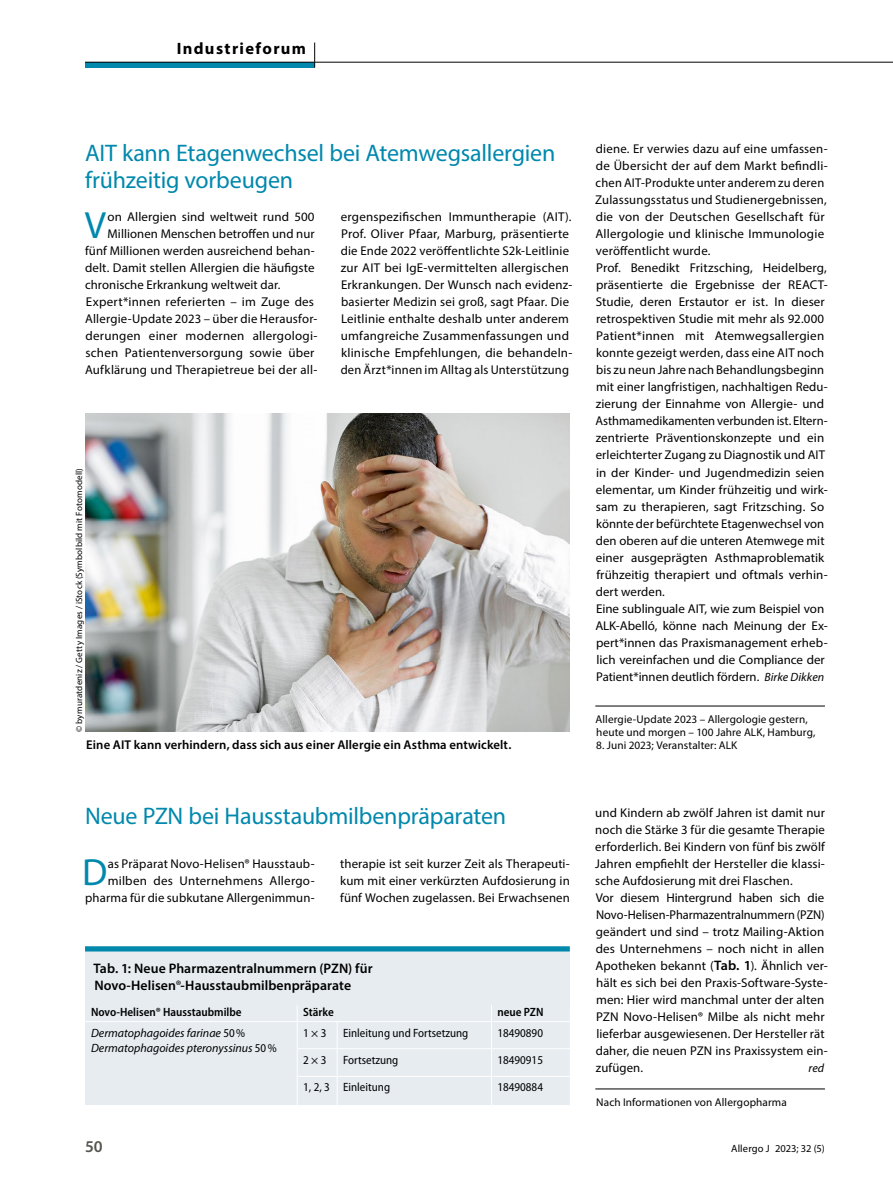
<style>
.page{position:relative;width:893px;height:1187px;background:#fff}
.page>*{position:absolute;margin:0;border:0;box-sizing:border-box;transform-origin:0 0}
.Para_Initial_Meldung{font:37.95px "Myriad Pro";color:#0088ad}
.Title_2{font:24px/27px "Myriad Pro";letter-spacing:-.01em;color:#0088ad}
.t1{font:700 16.5px "Myriad Pro";letter-spacing:.08em;color:#000}
.t2{font:600 16.5px "Myriad Pro";color:#56554f}
.Table_Caption_x{font:600 13.8px/17.2px "Myriad Pro";letter-spacing:.005em;color:#000}
.Para_Meldung{font:12.75px/17px "Myriad Pro";letter-spacing:.01em;color:#000}
.Para_Initial_Meldung-2{font:12.75px/17px "Myriad Pro";letter-spacing:.01em;color:#000;text-align:justify}
.Image_Caption_x{font:600 12.75px "Myriad Pro";letter-spacing:.005em;color:#000}
.Table_Entry_left_x{font:semi-condensed 12px "Myriad Pro";color:#000}
.Table_Entry_left_x-2{font:italic 12px "Myriad Pro";color:#000}
.Table_SectionHeading{font:600 semi-condensed 12px "Myriad Pro";color:#000}
.Para_Meldung-2{font:italic 12px "Myriad Pro";color:#000}
.Source_x{font:11.25px/12.8px "Myriad Pro";letter-spacing:.01em;color:#000}
.t3{font:10.5px "Myriad Pro";letter-spacing:.01em;color:#000}
.Image_Source_without{font:9px "Myriad Pro";letter-spacing:.015em;color:#000}
.s1{font-style:italic;font-size:12px}
.s2{font-weight:400;font-stretch:semi-condensed}
.s3{font-style:normal;font-stretch:semi-condensed}
.s4{font-weight:600;font-size:13.8px}
</style>
<div class="page">
<hr style="left:595px;top:705px;width:230px;height:1px;background:#000">
<img style="left:85px;top:413px;width:485px;height:318px">
<hr style="left:595px;top:1088px;width:230px;height:1px;background:#000">
<div style="left:85px;top:1004px;width:485px;height:100px;background:#e6ecf0"></div>
<hr style="left:85px;top:1021px;width:212px;height:1px;background:#fff">
<hr style="left:297px;top:1021px;width:40px;height:1px;background:#fff">
<hr style="left:337px;top:1021px;width:154px;height:1px;background:#fff">
<hr style="left:491px;top:1021px;width:79px;height:1px;background:#fff">
<hr style="left:297px;top:1048px;width:40px;height:1px;background:#fff">
<hr style="left:491px;top:1048px;width:79px;height:1px;background:#fff">
<hr style="left:297px;top:1075px;width:40px;height:1px;background:#fff">
<hr style="left:491px;top:1075px;width:79px;height:1px;background:#fff">
<svg style="left:337px;top:1022px;width:1px;height:82px"></svg>
<svg style="left:491px;top:1004px;width:1px;height:100px"></svg>
<hr style="left:337px;top:1048px;width:154px;height:1px;background:#fff">
<hr style="left:337px;top:1075px;width:154px;height:1px;background:#fff">
<svg style="left:297px;top:1004px;width:1px;height:100px"></svg>
<div style="left:85px;top:947px;width:485px;height:57px;background:#e6ecf0"></div>
<div style="left:85px;top:946px;width:485px;height:5px;background:#0088ad"></div>
<div style="left:85px;top:62px;width:230px;height:5px;background:#0088ad"></div>
<hr style="left:85px;top:62px;width:230px;height:1px;background:#000">
<hr style="left:315px;top:62px;width:578px;height:1px;background:#000">
<svg style="left:314px;top:43px;width:1px;height:24px"></svg>
<p class="t1" style="left:177px;top:37px;width:131px">Industrieforum</p>
<p class="Title_2" style="left:85px;top:139px;width:472px">AIT kann Etagenwechsel bei Atemwegsallergien frühzeitig vorbeugen</p>
<p class="Para_Initial_Meldung" style="left:85px;top:202px;width:23px">V</p>
<p class="Para_Initial_Meldung-2" style="left:108px;top:208px;width:209px">on Allergien sind weltweit rund 500</p>
<p class="Para_Meldung" style="left:595px;top:140px;width:234px">diene. Er verwies dazu auf eine umfassen&shy;de Übersicht der auf dem Markt befindli&shy;chen AIT-Produkte unter anderem zu deren Zulassungsstatus und Studienergebnissen, die von der Deutschen Gesellschaft für Allergologie und klinische Immunologie veröffentlicht wurde.</p>
<p class="Para_Meldung" style="left:595px;top:259px;width:234px">Prof. Benedikt Fritzsching, Heidelberg, präsentierte die Ergebnisse der REACT-Studie, deren Erstautor er ist. In dieser retrospektiven Studie mit mehr als 92.000<br>Patient*innen mit Atemwegsallergien konnte gezeigt werden, dass eine AIT noch bis zu neun Jahre nach Behandlungsbeginn mit einer langfristigen, nachhaltigen Redu&shy;zierung der Einnahme von Allergie- und Asthmamedikamenten verbunden ist. Eltern&shy;zentrierte Präventionskonzepte und ein erleichterter Zugang zu Diagnostik und AIT in der Kinder- und Jugendmedizin seien elementar, um Kinder frühzeitig und wirk&shy;sam zu therapieren, sagt Fritzsching. So könnte der befürchtete Etagenwechsel von den oberen auf die unteren Atemwege mit einer ausgeprägten Asthmaproblematik frühzeitig therapiert und oftmals verhin&shy;dert werden.</p>
<p class="Para_Meldung" style="left:595px;top:599px;width:234px">Eine sublinguale AIT, wie zum Beispiel von ALK-Abelló, könne nach Meinung der Ex-- pert*innen das Praxismanagement erheb&shy;lich vereinfachen und die Compliance der Patient*innen deutlich fördern. <span class="s1">Birke Dikken</span></p>
<p class="Source_x" style="left:596px;top:713px;width:221px">Allergie-Update 2023 – Allergologie gestern, heute und morgen – 100 Jahre ALK, Hamburg,</p>
<p class="Para_Meldung" style="left:341px;top:208px;width:233px">ergenspezifischen Immuntherapie (AIT).<br>Prof. Oliver Pfaar, Marburg, präsentierte die Ende 2022 veröffentlichte S2k-Leitlinie zur AIT bei IgE-vermittelten allergischen Erkrankungen. Der Wunsch nach evidenz&shy;basierter Medizin sei groß, sagt Pfaar. Die Leitlinie enthalte deshalb unter anderem umfangreiche Zusammenfassungen und klinische Empfehlungen, die behandeln&shy;den Ärzt*innen im Alltag als Unterstützung</p>
<p class="Para_Initial_Meldung-2" style="left:108px;top:225px;width:209px">Millionen Menschen betroffen und nur</p>
<p class="Para_Initial_Meldung-2" style="left:85px;top:242px;width:231px">fünf Millionen werden ausreichend behan-</p>
<p class="Para_Initial_Meldung-2" style="left:85px;top:259px;width:231px">delt. Damit stellen Allergien die häufigste</p>
<p class="Para_Initial_Meldung-2" style="left:85px;top:276px;width:197px">chronische Erkrankung weltweit dar.</p>
<p class="Para_Meldung" style="left:85px;top:293px;width:234px">Expert*innen referierten – im Zuge des Allergie-Update 2023 – über die Herausfor&shy;derungen einer modernen allergologi&shy;schen Patientenversorgung sowie über Aufklärung und Therapietreue bei der all-</p>
<p class="Image_Source_without" style="left:73px;top:731px;width:265px;rotate:-90deg">© bymuratdeniz / Getty Images / iStock (Symbolbild mit Fotomodell)</p>
<p class="Image_Caption_x" style="left:86px;top:736px;width:427px">Eine AIT kann verhindern, dass sich aus einer Allergie ein Asthma entwickelt.</p>
<p class="Source_x" style="left:596px;top:738px;width:143px">8. Juni 2023; Veranstalter: ALK</p>
<p class="Title_2" style="left:85px;top:802px;width:423px">Neue PZN bei Hausstaubmilbenpräparaten</p>
<p class="Para_Initial_Meldung" style="left:82px;top:848px;width:27px">D</p>
<p class="Para_Initial_Meldung-2" style="left:85px;top:854px;width:231px;text-align:right">as Präparat Novo-Helisen® Hausstaub&shy;milben des Unternehmens Allergo&shy;pharma für die subkutane Allergenimmun-</p>
<p class="Para_Initial_Meldung-2" style="left:340px;top:854px;width:231px">therapie ist seit kurzer Zeit als Therapeuti&shy;kum mit einer verkürzten Aufdosierung in fünf Wochen zugelassen. Bei Erwachsenen</p>
<p class="Table_Caption_x" style="left:94px;top:959px;width:281px">Tab. 1: Neue Pharmazentralnummern (PZN) für<br>Novo-Helisen<span class="s2">®</span>-Hausstaubmilbenpräparate</p>
<p class="Table_SectionHeading" style="left:91px;top:1004px;width:152px">Novo-Helisen® Hausstaubmilbe</p>
<p class="Table_SectionHeading" style="left:303px;top:1004px;width:32px">Stärke</p>
<p class="Table_SectionHeading" style="left:497px;top:1004px;width:48px">neue PZN</p>
<p class="Table_Entry_left_x-2" style="left:91px;top:1025px;width:156px">Dermatophagoides farinae <span class="s3">50%</span></p>
<p class="Table_Entry_left_x-2" style="left:91px;top:1040px;width:187px">Dermatophagoides pteronyssinus <span class="s3">50%</span></p>
<p class="Table_Entry_left_x" style="left:303px;top:1025px;width:25px">1 × 3</p>
<p class="Table_Entry_left_x" style="left:343px;top:1025px;width:127px">Einleitung und Fortsetzung</p>
<p class="Table_Entry_left_x" style="left:497px;top:1025px;width:47px">18490890</p>
<p class="Table_Entry_left_x" style="left:303px;top:1053px;width:25px">2 × 3</p>
<p class="Table_Entry_left_x" style="left:343px;top:1053px;width:57px">Fortsetzung</p>
<p class="Table_Entry_left_x" style="left:497px;top:1053px;width:47px">18490915</p>
<p class="Table_Entry_left_x" style="left:303px;top:1080px;width:28px">1, 2, 3</p>
<p class="Table_Entry_left_x" style="left:343px;top:1080px;width:48px">Einleitung</p>
<p class="Table_Entry_left_x" style="left:497px;top:1080px;width:47px">18490884</p>
<p class="Para_Initial_Meldung-2" style="left:595px;top:803px;width:231px">und Kindern ab zwölf Jahren ist damit nur noch die Stärke 3 für die gesamte Therapie erforderlich. Bei Kindern von fünf bis zwölf Jahren empfiehlt der Hersteller die klassi&shy;sche Aufdosierung mit drei Flaschen.</p>
<p class="Para_Meldung" style="left:595px;top:888px;width:234px">Vor diesem Hintergrund haben sich die Novo-Helisen-Pharmazentralnummern (PZN) geändert und sind – trotz Mailing-Aktion des Unternehmens – noch nicht in allen Apotheken bekannt (<span class="s4">Tab. 1</span>). Ähnlich ver&shy;hält es sich bei den Praxis-Software-Syste&shy;men: Hier wird manchmal unter der alten PZN Novo-Helisen® Milbe als nicht mehr lieferbar ausgewiesenen. Der Hersteller rät daher, die neuen PZN ins Praxissystem ein&shy;zufügen.</p>
<p class="Para_Meldung-2" style="left:809px;top:1060px;width:17px">red</p>
<p class="Source_x" style="left:596px;top:1095px;width:192px">Nach Informationen von Allergopharma</p>
<p class="t2" style="left:85px;top:1135px;width:19px">50</p>
<p class="t3" style="left:731px;top:1141px;width:95px">Allergo J 2023; 32 (5)</p>
</div>
